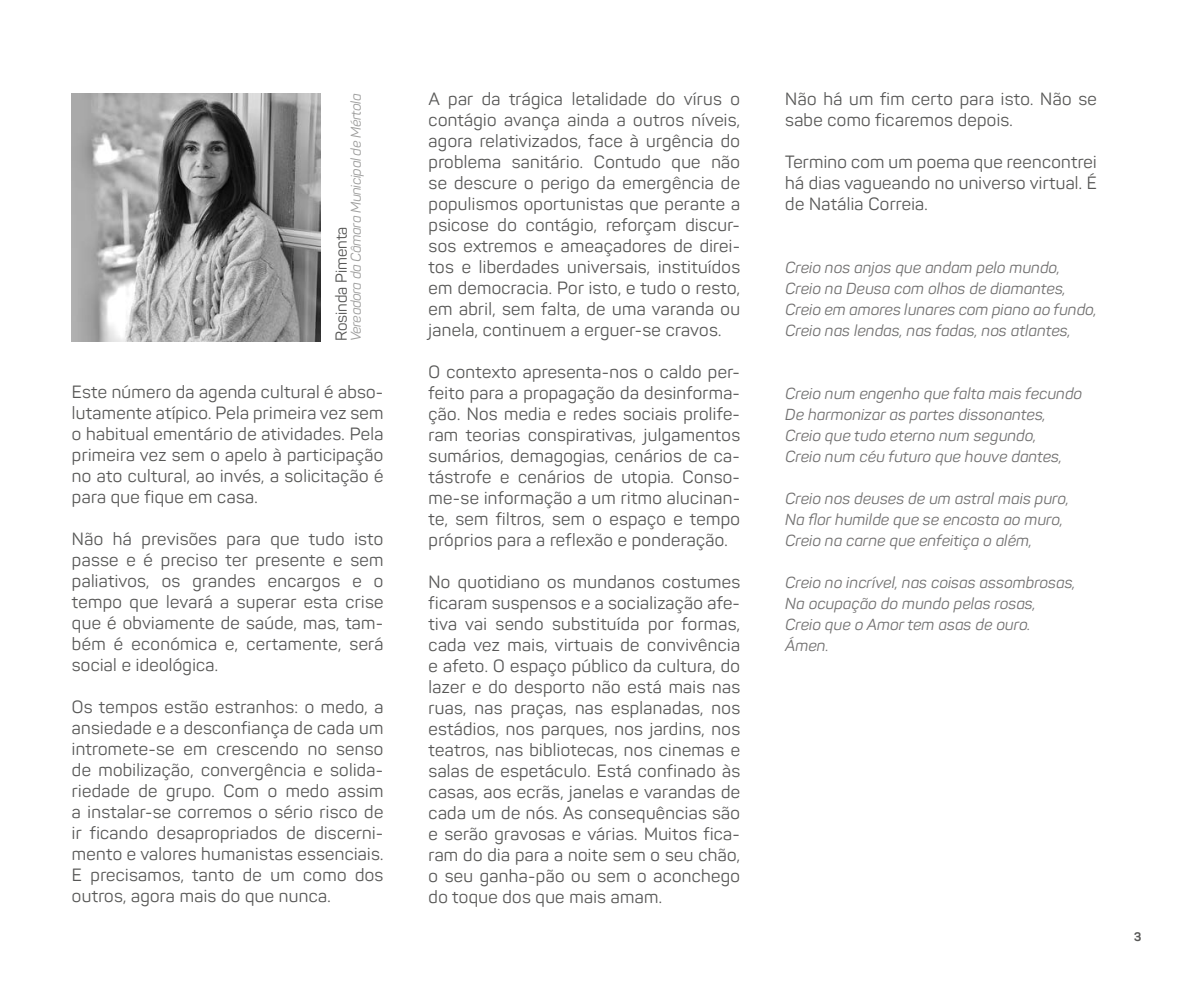
<style>
.page{position:relative;width:1191px;height:993px;background:#fff}
.page>*{position:absolute;margin:0;border:0;box-sizing:border-box;transform-origin:0 0}
.t1{font:17.5px/21px "Panton";letter-spacing:.02em;color:#575756;text-align:justify}
.t2{font:italic 15.75px/21px "Panton";letter-spacing:.01em;color:#706f6f}
.t3{font:15.75px "Panton";color:#575756}
.t4{font:italic 14px "Panton";letter-spacing:-.02em;color:#9d9d9c}
.t5{font:700 12.25px "Panton";color:#575756}
</style>
<div class="page">
<img style="left:72px;top:93px;width:248px;height:248px">
<p class="t4" style="left:347px;top:341px;width:249px;rotate:-90deg">Vereadora da Câmara Municipal de Mértola</p>
<p class="t3" style="left:332px;top:341px;width:116px;rotate:-90deg">Rosinda Pimenta</p>
<p class="t1" style="left:72px;top:381px;width:313px">Este número da agenda cultural é abso&shy;lutamente atípico. Pela primeira vez sem o habitual ementário de atividades. Pela primeira vez sem o apelo à participação no ato cultural, ao invés, a solicitação é para que fique em casa.</p>
<p class="t1" style="left:72px;top:528px;width:313px">Não há previsões para que tudo isto passe e é preciso ter presente e sem paliativos, os grandes encargos e o tempo que levará a superar esta crise que é obviamente de saúde, mas, tam&shy;bém é económica e, certamente, será social e ideológica.</p>
<p class="t1" style="left:72px;top:696px;width:313px">Os tempos estão estranhos: o medo, a ansiedade e a desconfiança de cada um intromete-se em crescendo no senso de mobilização, convergência e solida&shy;riedade de grupo. Com o medo assim a instalar-se corremos o sério risco de ir ficando desapropriados de discerni&shy;mento e valores humanistas essenciais.<br>E precisamos, tanto de um como dos outros, agora mais do que nunca.</p>
<p class="t1" style="left:428px;top:88px;width:313px">A par da trágica letalidade do vírus o contágio avança ainda a outros níveis, agora relativizados, face à urgência do problema sanitário. Contudo que não se descure o perigo da emergência de populismos oportunistas que perante a psicose do contágio, reforçam discur&shy;sos extremos e ameaçadores de direi&shy;tos e liberdades universais, instituídos em democracia. Por isto, e tudo o resto, em abril, sem falta, de uma varanda ou janela, continuem a erguer-se cravos.</p>
<p class="t1" style="left:428px;top:361px;width:313px">O contexto apresenta-nos o caldo per&shy;feito para a propagação da desinforma&shy;ção. Nos media e redes sociais prolife&shy;ram teorias conspirativas, julgamentos sumários, demagogias, cenários de ca&shy;tástrofe e cenários de utopia. Conso&shy;me-se informação a um ritmo alucinan&shy;te, sem filtros, sem o espaço e tempo próprios para a reflexão e ponderação.</p>
<p class="t1" style="left:428px;top:571px;width:313px">No quotidiano os mundanos costumes ficaram suspensos e a socialização afe&shy;tiva vai sendo substituída por formas, cada vez mais, virtuais de convivência e afeto. O espaço público da cultura, do lazer e do desporto não está mais nas ruas, nas praças, nas esplanadas, nos estádios, nos parques, nos jardins, nos teatros, nas bibliotecas, nos cinemas e salas de espetáculo. Está confinado às casas, aos ecrãs, janelas e varandas de cada um de nós. As consequências são e serão gravosas e várias. Muitos fica&shy;ram do dia para a noite sem o seu chão, o seu ganha-pão ou sem o aconchego do toque dos que mais amam.</p>
<p class="t1" style="left:785px;top:88px;width:313px">Não há um fim certo para isto. Não se sabe como ficaremos depois.</p>
<p class="t1" style="left:785px;top:151px;width:313px">Termino com um poema que reencontrei há dias vagueando no universo virtual. É de Natália Correia.</p>
<p class="t2" style="left:785px;top:257px;width:313px">Creio nos anjos que andam pelo mundo, Creio na Deusa com olhos de diamantes, Creio em amores lunares com piano ao fundo, Creio nas lendas, nas fadas, nos atlantes,</p>
<p class="t2" style="left:785px;top:383px;width:298px">Creio num engenho que falta mais fecundo De harmonizar as partes dissonantes, Creio que tudo eterno num segundo,<br>Creio num céu futuro que houve dantes,</p>
<p class="t2" style="left:785px;top:488px;width:285px">Creio nos deuses de um astral mais puro,<br>Na flor humilde que se encosta ao muro,<br>Creio na carne que enfeitiça o além,</p>
<p class="t2" style="left:785px;top:572px;width:292px">Creio no incrível, nas coisas assombrosas,<br>Na ocupação do mundo pelas rosas,<br>Creio que o Amor tem asas de ouro.<br>Ámen.</p>
<p class="t5" style="left:1133px;top:928px;width:9px">3</p>
</div>
